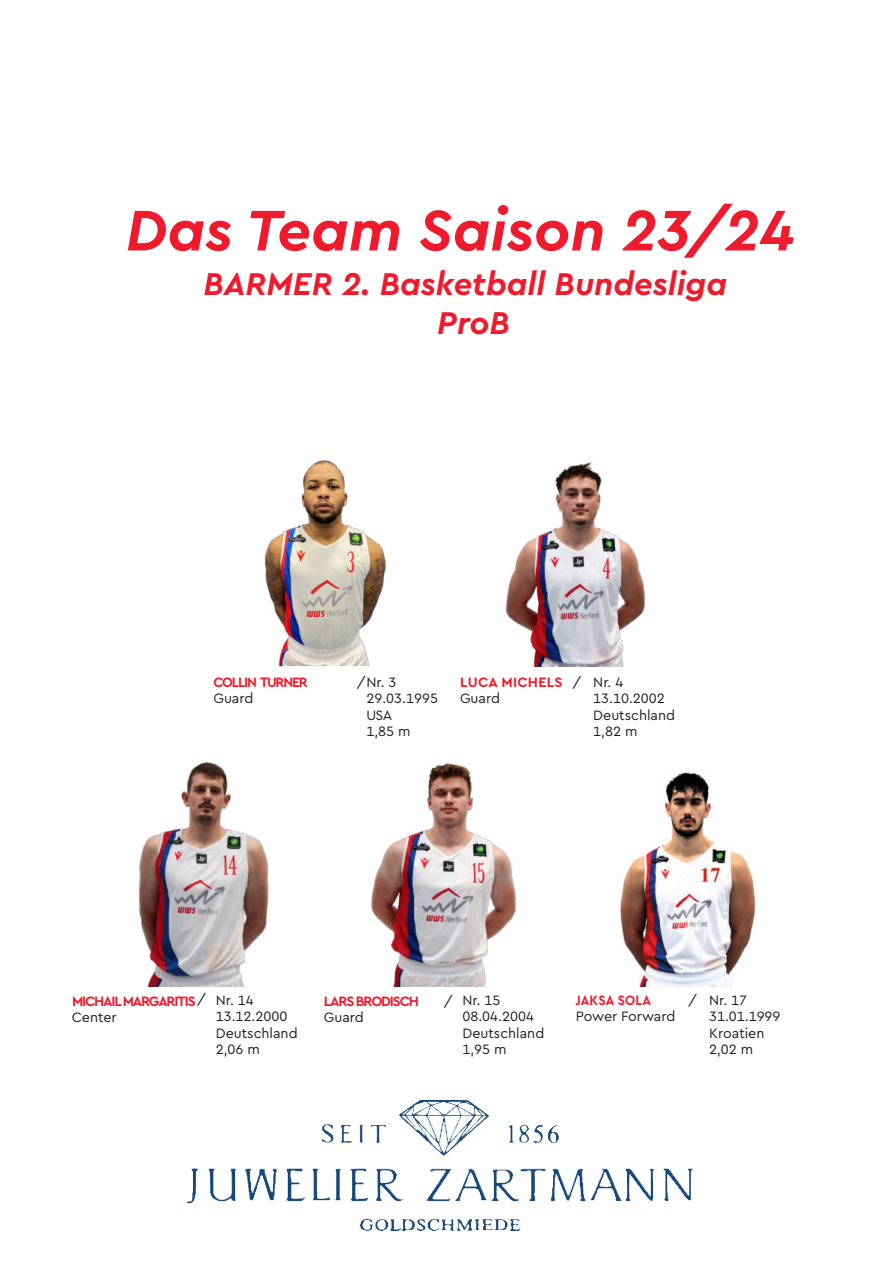
<style>
.page{position:relative;width:893px;height:1263px;background:#fff}
.page>*{position:absolute;margin:0;border:0;box-sizing:border-box;transform-origin:0 0}
.t1{font:italic 700 60px "Cera PRO";color:#ee1b2d}
.t2{font:italic 700 33px/38.2px "Cera PRO";color:#ee1b2d;text-align:center}
.t3{font:14.25px/16.4px "Cera PRO";color:#231f20}
.t4{font:700 14.25px/16.4px "Cera PRO";letter-spacing:-.08em;color:#ee1b2d}
.t5{font:700 14.25px "Cera PRO";letter-spacing:.02em;color:#ee1b2d}
.t6{font:700 14.25px "Cera PRO";letter-spacing:.02em;color:#ee1b2d;scale:.91 1}
.s1{font-weight:400;color:#231f20}
</style>
<div class="page">
<img style="left:264px;top:460px;width:123px;height:205px">
<img style="left:505px;top:462px;width:141px;height:204px">
<img style="left:138px;top:761px;width:131px;height:225px">
<img style="left:371px;top:763px;width:146px;height:223px">
<img style="left:620px;top:772px;width:136px;height:214px">
<img style="left:188px;top:1100px;width:504px;height:130px">
<h1 class="t1" style="left:126px;top:204px;width:670px">Das Team Saison 23/24</h1>
<h2 class="t2" style="left:204px;top:266px;width:525px">BARMER 2. Basketball Bundesliga<br>ProB</h2>
<p class="t4" style="left:213px;top:674px;width:96px">COLLIN TURNER</p>
<p class="t3" style="left:213px;top:690px;width:42px">Guard</p>
<p class="t3" style="left:366px;top:674px;width:73px;text-indent:-10px">/Nr. 3<br>29.03.1995<br>USA<br>1,85 m</p>
<p class="t5" style="left:460px;top:674px;width:104px">LUCA MICHELS</p>
<p class="t3" style="left:460px;top:690px;width:42px">Guard</p>
<p class="t3" style="left:572px;top:674px;width:10px">/</p>
<p class="t3" style="left:593px;top:674px;width:83px">Nr. 4<br>13.10.2002<br>Deutschland<br>1,82 m</p>
<p class="t4" style="left:72px;top:992px;width:136px">MICHAIL MARGARITIS <span class="s1">/<br>Center</span></p>
<p class="t3" style="left:216px;top:992px;width:83px">Nr. 14<br>13.12.2000<br>Deutschland<br>2,06 m</p>
<p class="t4" style="left:324px;top:992px;width:97px">LARS BRODISCH</p>
<p class="t3" style="left:324px;top:1009px;width:42px">Guard</p>
<p class="t3" style="left:444px;top:993px;width:10px">/</p>
<p class="t6" style="left:576px;top:992px;width:84px">JAKSA SOLA</p>
<p class="t3" style="left:576px;top:1008px;width:101px">Power Forward</p>
<p class="t3" style="left:462px;top:992px;width:83px">Nr. 15<br>08.04.2004<br>Deutschland<br>1,95 m</p>
<p class="t3" style="left:688px;top:992px;width:10px">/</p>
<p class="t3" style="left:709px;top:992px;width:73px">Nr. 17<br>31.01.1999<br>Kroatien<br>2,02 m</p>
</div>
